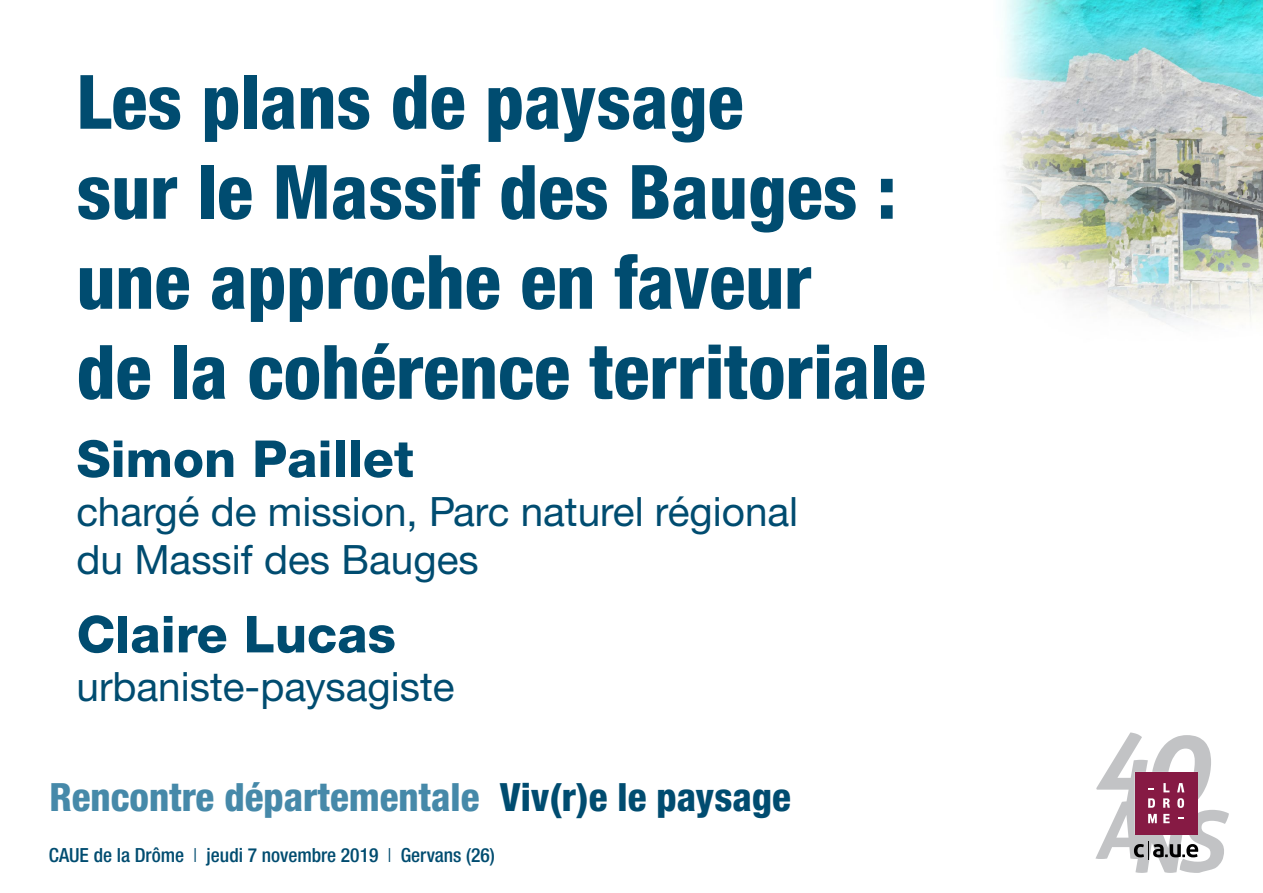
<style>
.page{position:relative;width:1263px;height:893px;background:#fff}
.page>*{position:absolute;margin:0;border:0;box-sizing:border-box;transform-origin:0 0}
.titre1{font:800 condensed 75px/90px "Helvetica Neue LT";color:#004c70}
.titre2{font:800 51px "Helvetica Neue CE";color:#004c70}
.titre3{font:40.5px/48.6px "Helvetica Neue CE";color:#004c70}
.t1{font:800 condensed 39px "Helvetica Neue LT";color:#4689a9}
.t2{font:500 condensed 19.5px "Helvetica Neue LT";color:#004c70}
.s1{color:#004c70}
.s2{font-weight:300}
</style>
<div class="page">
<svg style="left:1095px;top:732px;width:134px;height:141px"></svg>
<img style="left:1004px;top:0;width:259px;height:325px">
<p class="titre1" style="left:77px;top:56px;width:851px">Les plans de paysage<br>sur le Massif des Bauges : une approche en faveur<br>de la cohérence territoriale</p>
<p class="titre2" style="left:77px;top:428px;width:339px">Simon Paillet</p>
<p class="titre3" style="left:77px;top:487px;width:723px">chargé de mission, Parc naturel régional du Massif des Bauges</p>
<p class="titre2" style="left:77px;top:603px;width:321px">Claire Lucas</p>
<p class="titre3" style="left:77px;top:663px;width:380px">urbaniste-paysagiste</p>
<p class="t1" style="left:50px;top:773px;width:743px">Rencontre départementale <span class="s1">Viv(r)e le paysage</span></p>
<p class="t2" style="left:49px;top:843px;width:448px">CAUE de la Drôme <span class="s2">l</span> jeudi 7 novembre 2019 <span class="s2">l</span> Gervans (26)</p>
</div>
